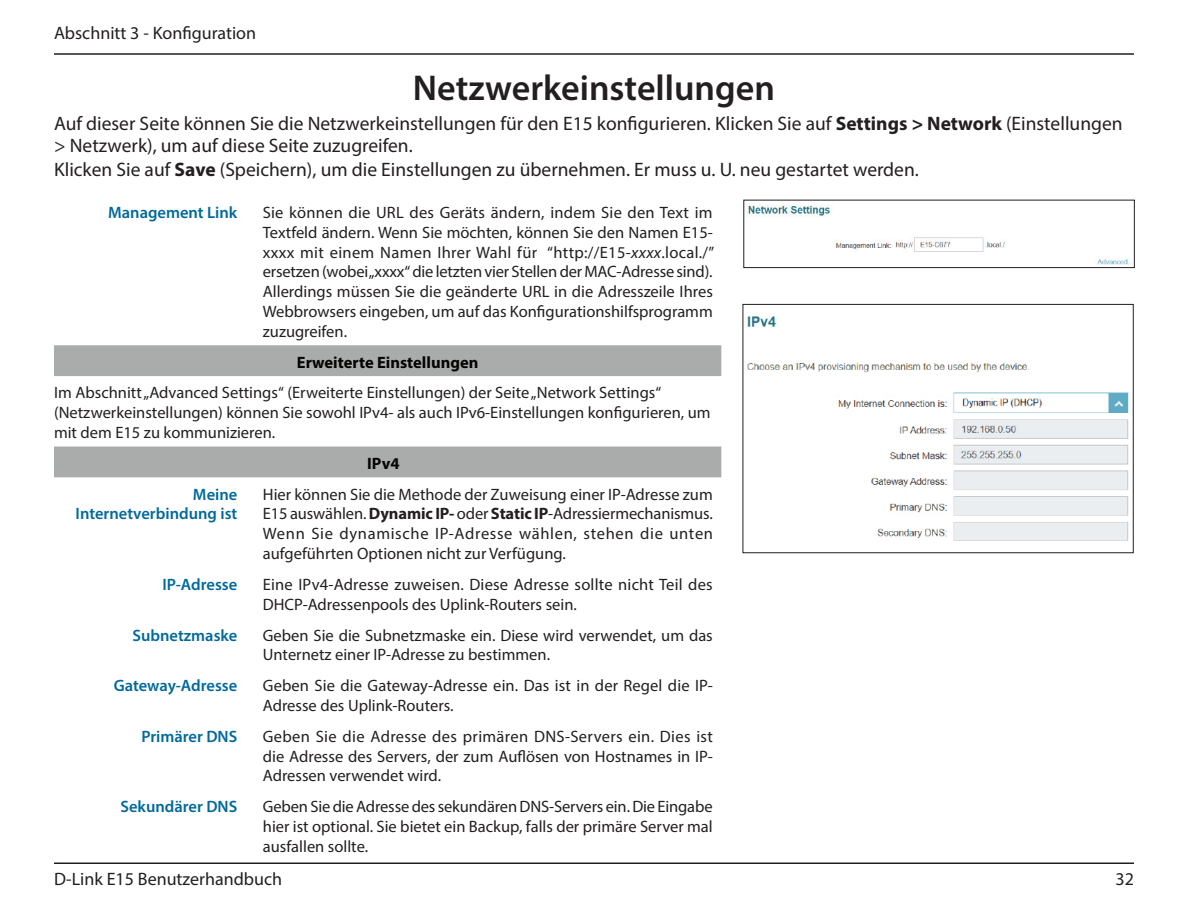
<style>
.page{position:relative;width:1188px;height:918px;background:#fff}
.page>*{position:absolute;margin:0;border:0;box-sizing:border-box;transform-origin:0 0}
.t1{font:600 36px "Myriad Pro";color:#231f20}
.t2{font:19.5px/23px "Myriad Pro";color:#231f20}
.t3{font:18px "Myriad Pro";color:#231f20}
.t4{font:16.5px/19.8px "Myriad Pro";color:#231f20;text-align:justify}
.t5{font:600 16.5px/19.8px "Myriad Pro";color:#00699b;text-align:right}
.t6{font:700 16.5px "Myriad Pro";color:#040503}
.s1{font-weight:700}
.s2{font-style:italic}
</style>
<div class="page">
<hr style="left:54px;top:53px;width:1080px;height:2px;background:#231f20">
<hr style="left:54px;top:862px;width:1080px;height:2px;background:#231f20">
<svg style="left:54px;top:345px;width:667px;height:132px"></svg>
<img style="left:747px;top:316px;width:382px;height:225px">
<div style="left:743px;top:304px;width:391px;height:249px;border:1px solid #231f20"></div>
<img style="left:748px;top:205px;width:385px;height:60px">
<div style="left:743px;top:200px;width:392px;height:68px;border:1px solid #231f20"></div>
<p class="t3" style="left:54px;top:22px;width:204px">Abschnitt 3 - Konfiguration</p>
<h1 class="t1" style="left:413px;top:66px;width:364px">Netzwerkeinstellungen</h1>
<p class="t2" style="left:54px;top:112px;width:1070px">Auf dieser Seite können Sie die Netzwerkeinstellungen für den E15 konfigurieren. Klicken Sie auf <span class="s1">Settings &gt; Network</span> (Einstellungen &gt; Netzwerk), um auf diese Seite zuzugreifen.<br>Klicken Sie auf <span class="s1">Save</span> (Speichern), um die Einstellungen zu übernehmen. Er muss u. U. neu gestartet werden.</p>
<p class="t5" style="left:108px;top:202px;width:131px">Management Link</p>
<p class="t4" style="left:263px;top:202px;width:453px">Sie können die URL des Geräts ändern, indem Sie den Text im Textfeld ändern. Wenn Sie möchten, können Sie den Namen E15- xxxx mit einem Namen Ihrer Wahl für “http://E15-<span class="s2">xxxx</span>.local./” ersetzen (wobei „xxxx“ die letzten vier Stellen der MAC-Adresse sind).<br>Allerdings müssen Sie die geänderte URL in die Adresszeile Ihres Webbrowsers eingeben, um auf das Konfigurationshilfsprogramm zuzugreifen.</p>
<p class="t6" style="left:297px;top:351px;width:183px">Erweiterte Einstellungen</p>
<p class="t4" style="left:54px;top:383px;width:658px;text-align:left">Im Abschnitt „Advanced Settings“ (Erweiterte Einstellungen) der Seite „Network Settings“ (Netzwerkeinstellungen) können Sie sowohl IPv4- als auch IPv6-Einstellungen konfigurieren, um mit dem E15 zu kommunizieren.</p>
<p class="t6" style="left:367px;top:453px;width:34px">IPv4</p>
<p class="t5" style="left:76px;top:484px;width:163px">Meine<br>Internetverbindung ist</p>
<p class="t4" style="left:263px;top:484px;width:452px">Hier können Sie die Methode der Zuweisung einer IP-Adresse zum E15 auswählen. <span class="s1">Dynamic IP-</span> oder <span class="s1">Static IP</span>-Adressiermechanismus.<br>Wenn Sie dynamische IP-Adresse wählen, stehen die unten aufgeführten Optionen nicht zur Verfügung.</p>
<p class="t5" style="left:163px;top:574px;width:76px">IP-Adresse</p>
<p class="t4" style="left:263px;top:574px;width:451px">Eine IPv4-Adresse zuweisen. Diese Adresse sollte nicht Teil des<br>DHCP-Adressenpools des Uplink-Routers sein.</p>
<p class="t5" style="left:133px;top:625px;width:106px">Subnetzmaske</p>
<p class="t4" style="left:263px;top:625px;width:451px">Geben Sie die Subnetzmaske ein. Diese wird verwendet, um das<br>Unternetz einer IP-Adresse zu bestimmen.</p>
<p class="t5" style="left:114px;top:675px;width:125px">Gateway-Adresse</p>
<p class="t4" style="left:263px;top:675px;width:451px">Geben Sie die Gateway-Adresse ein. Das ist in der Regel die IP-<br>Adresse des Uplink-Routers.</p>
<p class="t5" style="left:141px;top:726px;width:98px">Primärer DNS</p>
<p class="t4" style="left:263px;top:726px;width:452px">Geben Sie die Adresse des primären DNS-Servers ein. Dies ist die Adresse des Servers, der zum Auflösen von Hostnames in IP-Adressen verwendet wird.</p>
<p class="t5" style="left:120px;top:796px;width:118px">Sekundärer DNS</p>
<p class="t4" style="left:263px;top:796px;width:451px">Geben Sie die Adresse des sekundären DNS-Servers ein. Die Eingabe hier ist optional. Sie bietet ein Backup, falls der primäre Server mal ausfallen sollte.</p>
<p class="t3" style="left:54px;top:868px;width:230px">D-Link E15 Benutzerhandbuch</p>
<p class="t3" style="left:1116px;top:868px;width:20px">32</p>
</div>
